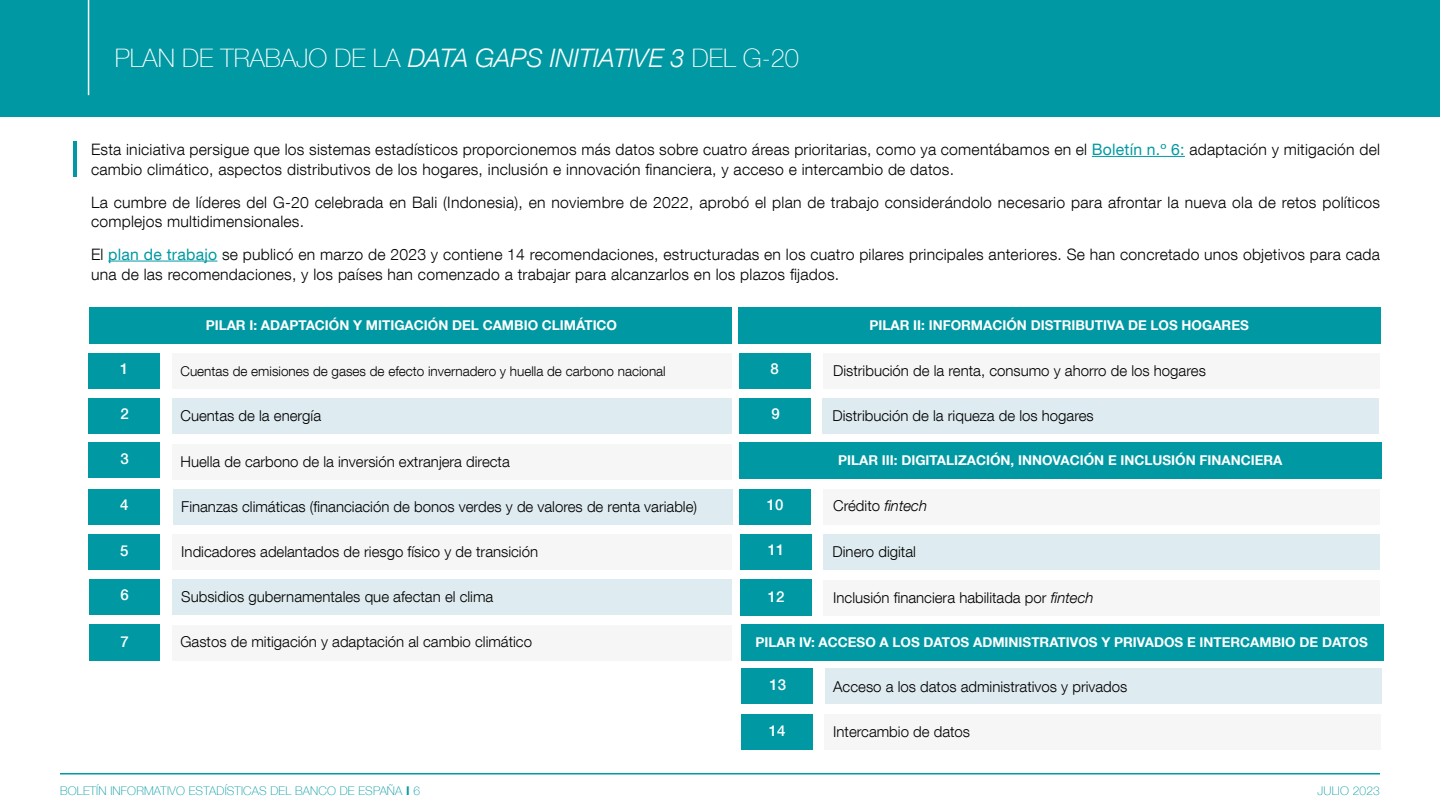
<style>
.page{position:relative;width:1440px;height:810px;background:#fff}
.page>*{position:absolute;margin:0;border:0;box-sizing:border-box;transform-origin:0 0}
.Título_artículo{font:100 25.5px "Bd E Neue Helvetica";color:#fff}
.Texto_base{font:300 15.75px/19.8px "Bd E Neue Helvetica";letter-spacing:.015em;color:#000}
.Texto_base-2{font:300 15px "Bd E Neue Helvetica";color:#000}
.Título_Estadísticas{font:500 15px "Bd E Neue Helvetica";color:#fff}
.Segunda_lectura_Titu{font:700 13.5px "Bd E Neue Helvetica";color:#fff}
.Texto_base-3{font:300 13.5px "Bd E Neue Helvetica";color:#000}
.t1{font:100 12px "Bd E Neue Helvetica";letter-spacing:.015em;color:#0099a3}
.s1{font-weight:300;font-style:italic}
.s2{font-weight:400;color:#0099a3}
.s3{font-style:italic}
.s4{font-weight:700}
</style>
<div class="page">
<hr style="left:60px;top:773px;width:1320px;height:2px;background:#0099a3">
<div style="left:0;top:0;width:1440px;height:117px;background:#0099a3"></div>
<hr style="left:88px;top:0;width:1px;height:95px;background:#fff">
<hr style="left:1092px;top:156px;width:93px;height:1px;background:#0099a3">
<hr style="left:108px;top:261px;width:109px;height:1px;background:#0099a3">
<hr style="left:74px;top:142px;width:3px;height:35px;background:#0099a3">
<div style="left:89px;top:307px;width:643px;height:37px;background:#0099a3"></div>
<div style="left:738px;top:307px;width:643px;height:37px;background:#0099a3"></div>
<div style="left:741px;top:624px;width:643px;height:37px;background:#0099a3"></div>
<div style="left:739px;top:442px;width:643px;height:37px;background:#0099a3"></div>
<div style="left:89px;top:398px;width:71px;height:36px;background:#0099a3"></div>
<div style="left:172px;top:398px;width:560px;height:36px;background:#deebf0"></div>
<div style="left:739px;top:398px;width:72px;height:36px;background:#0099a3"></div>
<div style="left:823px;top:398px;width:556px;height:36px;background:#deebf0"></div>
<div style="left:89px;top:579px;width:71px;height:36px;background:#0099a3"></div>
<div style="left:172px;top:579px;width:560px;height:36px;background:#deebf0"></div>
<div style="left:740px;top:534px;width:71px;height:36px;background:#0099a3"></div>
<div style="left:823px;top:534px;width:556px;height:36px;background:#deebf0"></div>
<div style="left:741px;top:668px;width:72px;height:36px;background:#0099a3"></div>
<div style="left:825px;top:668px;width:556px;height:36px;background:#deebf0"></div>
<div style="left:172px;top:353px;width:560px;height:36px;background:#f6f6f6"></div>
<div style="left:88px;top:353px;width:72px;height:35px;background:#0099a3"></div>
<div style="left:823px;top:353px;width:556px;height:36px;background:#f6f6f6"></div>
<div style="left:739px;top:353px;width:71px;height:35px;background:#0099a3"></div>
<div style="left:172px;top:534px;width:560px;height:36px;background:#f6f6f6"></div>
<div style="left:88px;top:534px;width:72px;height:35px;background:#0099a3"></div>
<div style="left:823px;top:489px;width:557px;height:36px;background:#f6f6f6"></div>
<div style="left:739px;top:489px;width:72px;height:35px;background:#0099a3"></div>
<div style="left:89px;top:443px;width:71px;height:35px;background:#0099a3"></div>
<div style="left:172px;top:444px;width:560px;height:36px;background:#f6f6f6"></div>
<div style="left:89px;top:624px;width:71px;height:37px;background:#0099a3"></div>
<div style="left:172px;top:625px;width:560px;height:36px;background:#f6f6f6"></div>
<div style="left:740px;top:580px;width:71px;height:36px;background:#0099a3"></div>
<div style="left:823px;top:580px;width:556px;height:36px;background:#f6f6f6"></div>
<div style="left:741px;top:714px;width:72px;height:36px;background:#0099a3"></div>
<div style="left:824px;top:714px;width:557px;height:36px;background:#f6f6f6"></div>
<div style="left:89px;top:489px;width:71px;height:36px;background:#0099a3"></div>
<div style="left:173px;top:489px;width:559px;height:36px;background:#deebf0"></div>
<h2 class="Título_artículo" style="left:115px;top:43px;width:686px">PLAN DE TRABAJO DE LA <span class="s1">DATA GAPS INITIATIVE 3</span> DEL G-20</h2>
<p class="Texto_base" style="left:91px;top:139px;width:1290px">Esta iniciativa persigue que los sistemas estadísticos proporcionemos más datos sobre cuatro áreas prioritarias, como ya comentábamos en el <span class="s2">Boletín n.º 6:</span> adaptación y mitigación del cambio climático, aspectos distributivos de los hogares, inclusión e innovación financiera, y acceso e intercambio de datos.</p>
<p class="Texto_base" style="left:91px;top:192px;width:1290px">La cumbre de líderes del G-20 celebrada en Bali (Indonesia), en noviembre de 2022, aprobó el plan de trabajo considerándolo necesario para afrontar la nueva ola de retos políticos complejos multidimensionales.</p>
<p class="Texto_base" style="left:91px;top:244px;width:1290px">El <span class="s2">plan de trabajo</span> se publicó en marzo de 2023 y contiene 14 recomendaciones, estructuradas en los cuatro pilares principales anteriores. Se han concretado unos objetivos para cada una de las recomendaciones, y los países han comenzado a trabajar para alcanzarlos en los plazos fijados.</p>
<h3 class="Segunda_lectura_Titu" style="left:206px;top:317px;width:413px">PILAR I: ADAPTACIÓN Y MITIGACIÓN DEL CAMBIO CLIMÁTICO</h3>
<h3 class="Segunda_lectura_Titu" style="left:869px;top:317px;width:381px">PILAR II: INFORMACIÓN DISTRIBUTIVA DE LOS HOGARES</h3>
<h2 class="Título_Estadísticas" style="left:120px;top:360px;width:10px">1</h2>
<p class="Texto_base-3" style="left:180px;top:363px;width:487px">Cuentas de emisiones de gases de efecto invernadero y huella de carbono nacional</p>
<h2 class="Título_Estadísticas" style="left:770px;top:360px;width:10px">8</h2>
<h2 class="Título_Estadísticas" style="left:120px;top:405px;width:10px">2</h2>
<h2 class="Título_Estadísticas" style="left:771px;top:405px;width:10px">9</h2>
<p class="Texto_base-2" style="left:180px;top:406px;width:142px">Cuentas de la energía</p>
<p class="Texto_base-2" style="left:180px;top:452px;width:331px">Huella de carbono de la inversión extranjera directa</p>
<p class="Texto_base-2" style="left:181px;top:498px;width:517px">Finanzas climáticas (financiación de bonos verdes y de valores de renta variable)</p>
<h2 class="Título_Estadísticas" style="left:120px;top:450px;width:10px">3</h2>
<h2 class="Título_Estadísticas" style="left:767px;top:496px;width:18px">10</h2>
<h2 class="Título_Estadísticas" style="left:120px;top:496px;width:10px">4</h2>
<p class="Texto_base-2" style="left:833px;top:362px;width:374px">Distribución de la renta, consumo y ahorro de los hogares</p>
<p class="Texto_base-2" style="left:832px;top:406px;width:263px">Distribución de la riqueza de los hogares</p>
<h3 class="Segunda_lectura_Titu" style="left:838px;top:452px;width:446px">PILAR III: DIGITALIZACIÓN, INNOVACIÓN E INCLUSIÓN FINANCIERA</h3>
<p class="Texto_base-2" style="left:833px;top:497px;width:95px">Crédito <span class="s3">fintech</span></p>
<h2 class="Título_Estadísticas" style="left:120px;top:541px;width:10px">5</h2>
<p class="Texto_base-2" style="left:181px;top:543px;width:358px">Indicadores adelantados de riesgo físico y de transición</p>
<h2 class="Título_Estadísticas" style="left:768px;top:541px;width:18px">11</h2>
<p class="Texto_base-2" style="left:832px;top:543px;width:85px">Dinero digital</p>
<h2 class="Título_Estadísticas" style="left:121px;top:586px;width:10px">6</h2>
<p class="Texto_base-2" style="left:181px;top:587px;width:313px">Subsidios gubernamentales que afectan el clima</p>
<h2 class="Título_Estadísticas" style="left:768px;top:587px;width:18px">12</h2>
<p class="Texto_base-2" style="left:833px;top:588px;width:262px">Inclusión financiera habilitada por <span class="s3">fintech</span></p>
<h2 class="Título_Estadísticas" style="left:121px;top:632px;width:10px">7</h2>
<p class="Texto_base-2" style="left:180px;top:633px;width:353px">Gastos de mitigación y adaptación al cambio climático</p>
<h3 class="Segunda_lectura_Titu" style="left:755px;top:634px;width:614px">PILAR IV: ACCESO A LOS DATOS ADMINISTRATIVOS Y PRIVADOS E INTERCAMBIO DE DATOS</h3>
<h2 class="Título_Estadísticas" style="left:769px;top:675px;width:18px">13</h2>
<h2 class="Título_Estadísticas" style="left:769px;top:722px;width:18px">14</h2>
<p class="Texto_base-2" style="left:833px;top:677px;width:296px">Acceso a los datos administrativos y privados</p>
<p class="Texto_base-2" style="left:833px;top:723px;width:138px">Intercambio de datos</p>
<p class="t1" style="left:60px;top:783px;width:361px">BOLETÍN INFORMATIVO ESTADÍSTICAS DEL BANCO DE ESPAÑA <span class="s4">I</span> 6</p>
<p class="t1" style="left:1317px;top:783px;width:64px">JULIO 2023</p>
</div>
